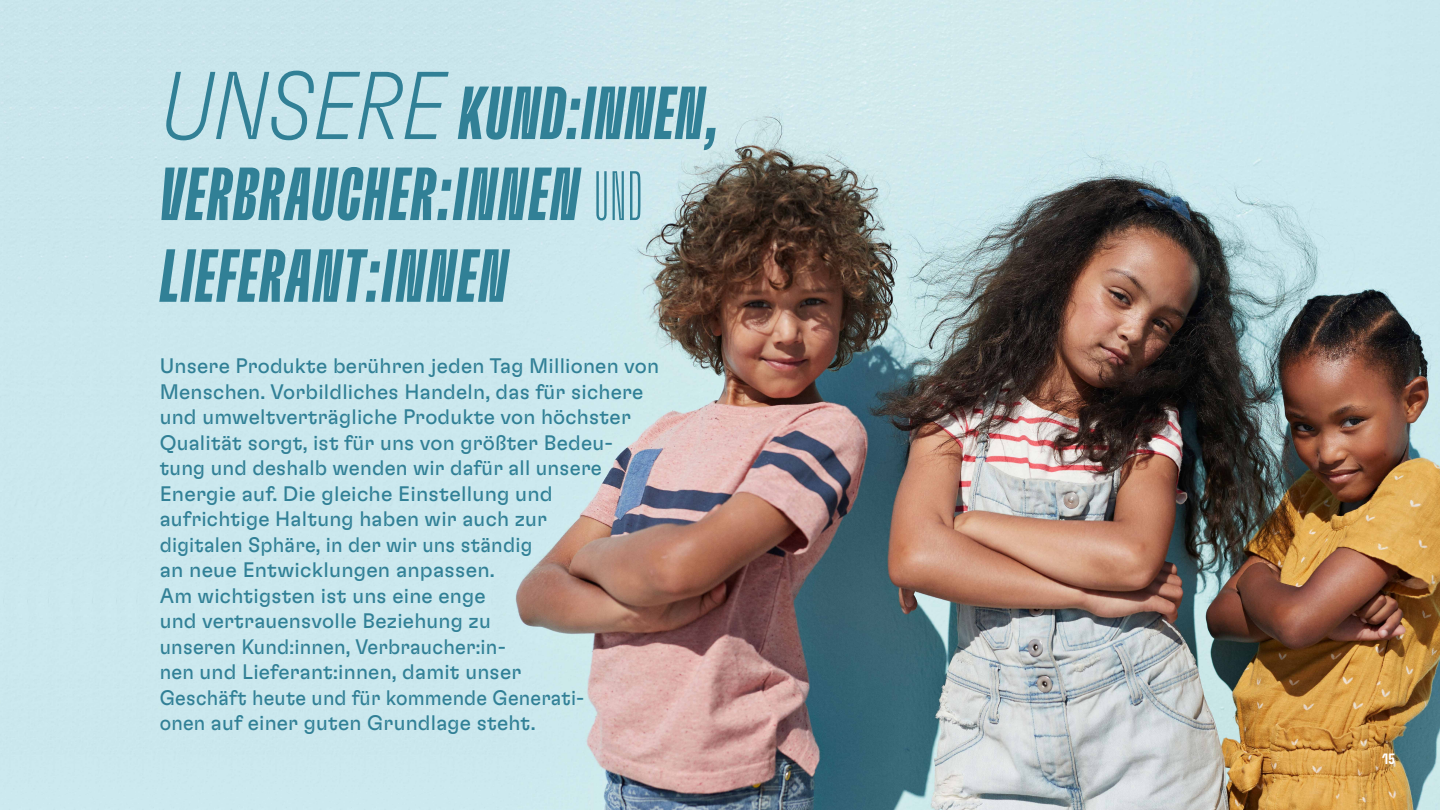
<style>
.page{position:relative;width:1440px;height:810px;background:#fff}
.page>*{position:absolute;margin:0;border:0;box-sizing:border-box;transform-origin:0 0}
.t1{font:75px/81.4px "Henkel GT Flexa X Cm Bd It";letter-spacing:.02em;color:#318096}
.t2{font:21px/25.5px "Henkel GT Flexa";letter-spacing:.01em;color:#318096}
.t3{font:15px "Henkel GT Flexa Cm Bd";color:#fff}
.s1{font-family:"Henkel GT Flexa";font-weight:100;font-style:italic;font-stretch:condensed;font-size:96px}
.s2{font-family:"Henkel GT Flexa X Cm Th";font-size:69.75px}
</style>
<div class="page">
<img style="left:0;top:0;width:1440px;height:810px">
<h1 class="t1" style="left:160px;top:71px;width:562px"><span class="s1">UNSERE</span> KUND:INNEN,<br>VERBRAUCHER:INNEN <span class="s2">UND<br></span>LIEFERANT:INNEN</h1>
<p class="t2" style="left:160px;top:352px;width:501px">Unsere Produkte berühren jeden Tag Millionen von Menschen. Vorbildliches Handeln, das für sichere und umweltverträgliche Produkte von höchster Qualität sorgt, ist für uns von größter Bedeu&shy;tung und deshalb wenden wir dafür all unsere Energie auf. Die gleiche Einstellung und aufrichtige Haltung haben wir auch zur<br>digitalen Sphäre, in der wir uns ständig<br>an neue Entwicklungen anpassen.<br>Am wichtigsten ist uns eine enge<br>und vertrauensvolle Beziehung zu<br>unseren Kund:innen, Verbraucher:in-<br>nen und Lieferant:innen, damit unser<br>Geschäft heute und für kommende Generati-<br>onen auf einer guten Grundlage steht.</p>
<p class="t3" style="left:1382px;top:750px;width:14px">15</p>
</div>
